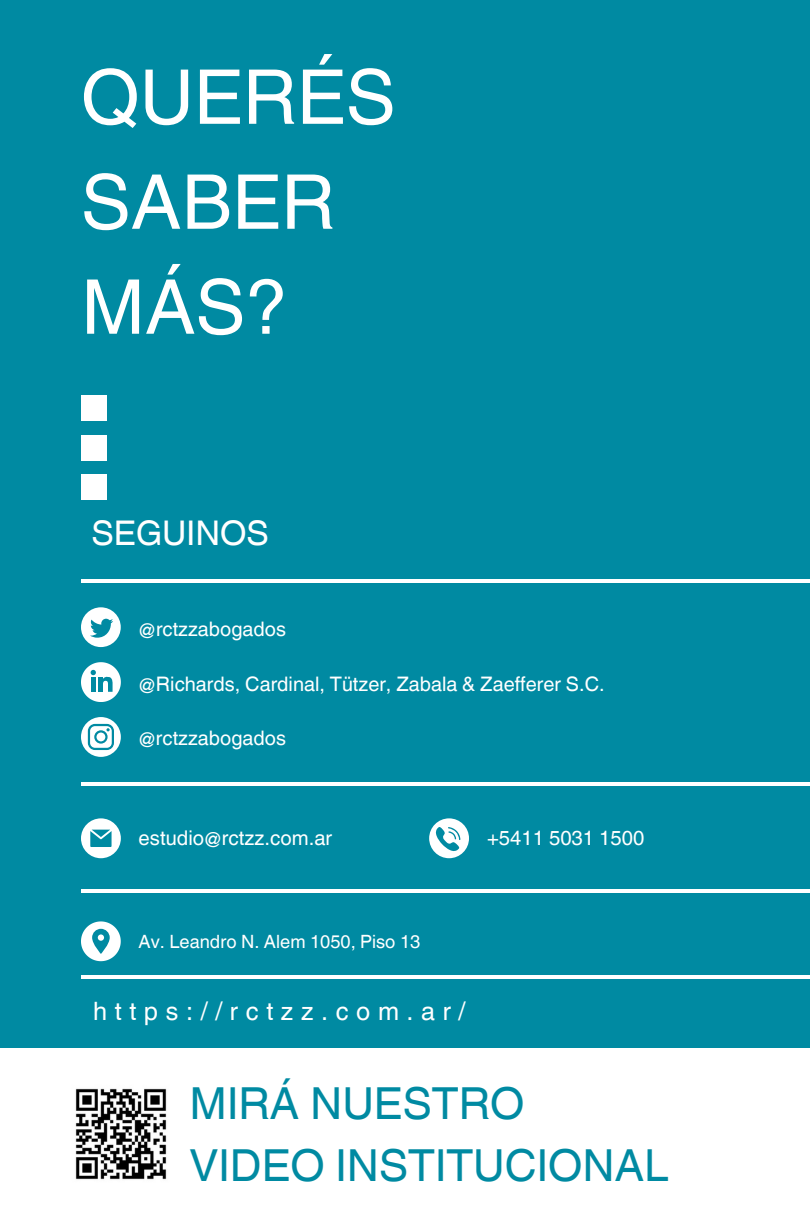
<style>
.page{position:relative;width:810px;height:1215px;background:#fff}
.page>*{position:absolute;margin:0;border:0;box-sizing:border-box;transform-origin:0 0}
.t1{font:75.5px/105px "Helvetica World";color:#fff}
.t2{font:44.1px/61.5px "Helvetica World";color:#008aa2}
.t3{font:34px "Helvetica World";color:#fff}
.t4{font:25.3px "Helvetica World";letter-spacing:.3em;color:#fff}
.t5{font:20.3px "Helvetica World";color:#fff}
.t6{font:20px "Helvetica World";color:#fff}
.t7{font:18.3px "Helvetica World";color:#fff}
</style>
<div class="page">
<div style="left:0;top:0;width:810px;height:1047px;background:#008aa2"></div>
<div style="left:81px;top:396px;width:25px;height:25px;background:#fff"></div>
<div style="left:81px;top:435px;width:25px;height:25px;background:#fff"></div>
<div style="left:81px;top:474px;width:25px;height:25px;background:#fff"></div>
<hr style="left:81px;top:579px;width:729px;height:4px;background:#fff">
<svg style="left:81px;top:607px;width:40px;height:40px"></svg>
<svg style="left:81px;top:662px;width:40px;height:40px"></svg>
<svg style="left:81px;top:717px;width:40px;height:40px"></svg>
<hr style="left:81px;top:782px;width:729px;height:3px;background:#fff">
<svg style="left:81px;top:818px;width:40px;height:40px"></svg>
<svg style="left:429px;top:818px;width:40px;height:40px"></svg>
<hr style="left:81px;top:889px;width:729px;height:4px;background:#fff">
<svg style="left:81px;top:921px;width:40px;height:40px"></svg>
<img style="left:75px;top:1088px;width:92px;height:92px">
<hr style="left:81px;top:976px;width:729px;height:3px;background:#fff">
<h3 class="t1" style="left:81px;top:45px;width:316px">QUERÉS<br>SABER<br>MÁS?</h3>
<p class="t3" style="left:91px;top:513px;width:179px">SEGUINOS</p>
<p class="t6" style="left:139px;top:617px;width:149px">@rctzzabogados</p>
<p class="t6" style="left:139px;top:672px;width:468px">@Richards, Cardinal, Tützer, Zabala &amp; Zaefferer S.C.</p>
<p class="t6" style="left:139px;top:726px;width:149px">@rctzzabogados</p>
<p class="t5" style="left:139px;top:826px;width:195px">estudio@rctzz.com.ar</p>
<p class="t5" style="left:487px;top:826px;width:159px">+5411 5031 1500</p>
<p class="t7" style="left:139px;top:931px;width:283px">Av. Leandro N. Alem 1050, Piso 13</p>
<p class="t4" style="left:93px;top:996px;width:374px">https://rctzz.com.ar/</p>
<p class="t2" style="left:190px;top:1073px;width:481px">MIRÁ NUESTRO<br>VIDEO INSTITUCIONAL</p>
</div>
